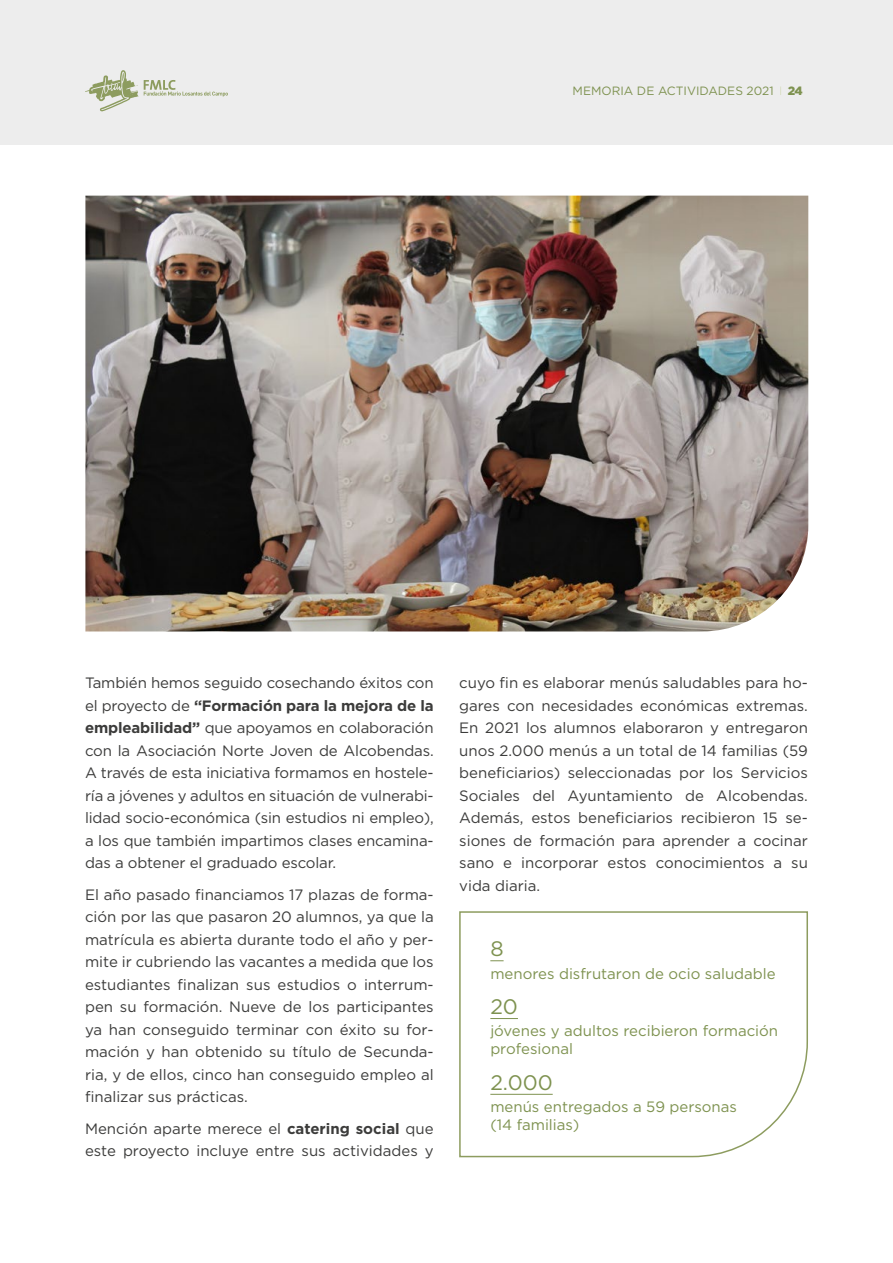
<style>
.page{position:relative;width:893px;height:1263px;background:#fff}
.page>*{position:absolute;margin:0;border:0;box-sizing:border-box;transform-origin:0 0}
.t1{font:21px "Gotham";color:#7e9250}
.t2{font:15px/22.5px "Gotham";color:#3c3c3b;text-align:justify}
.t3{font:15px/18px "Gotham";color:#7e9250}
.t4{font:12px "Gotham";color:#7e9250}
.s1{font-weight:900}
.s2{font-weight:700}
</style>
<div class="page">
<div style="left:0;top:0;width:893px;height:145px;background:#ededed"></div>
<svg style="left:85px;top:70px;width:53px;height:41px"></svg>
<svg style="left:144px;top:80px;width:84px;height:17px"></svg>
<img style="left:85px;top:196px;width:723px;height:435px">
<svg style="left:459px;top:911px;width:349px;height:247px"></svg>
<svg style="left:490px;top:960px;width:14px;height:1px"></svg>
<svg style="left:490px;top:1018px;width:28px;height:1px"></svg>
<hr style="left:490px;top:1094px;width:63px;height:1px;background:#7e9250">
<p class="t4" style="left:573px;top:83px;width:232px">MEMORIA DE ACTIVIDADES 2021 <span class="s1">24</span></p>
<p class="t2" style="left:85px;top:671px;width:350px">También hemos seguido cosechando éxitos con el proyecto de <span class="s2">“Formación para la mejora de la empleabilidad”</span> que apoyamos en colaboración con la Asociación Norte Joven de Alcobendas.<br>A través de esta iniciativa formamos en hostele&shy;ría a jóvenes y adultos en situación de vulnerabi&shy;lidad socio-económica (sin estudios ni empleo), a los que también impartimos clases encamina&shy;das a obtener el graduado escolar.</p>
<p class="t2" style="left:85px;top:883px;width:350px">El año pasado financiamos 17 plazas de forma&shy;ción por las que pasaron 20 alumnos, ya que la matrícula es abierta durante todo el año y per&shy;mite ir cubriendo las vacantes a medida que los estudiantes finalizan sus estudios o interrum&shy;pen su formación. Nueve de los participantes ya han conseguido terminar con éxito su for&shy;mación y han obtenido su título de Secunda&shy;ria, y de ellos, cinco han conseguido empleo al finalizar sus prácticas.</p>
<p class="t2" style="left:85px;top:1117px;width:350px">Mención aparte merece el <span class="s2">catering social</span> que este proyecto incluye entre sus actividades y</p>
<p class="t2" style="left:459px;top:671px;width:350px">cuyo fin es elaborar menús saludables para ho&shy;gares con necesidades económicas extremas.<br>En 2021 los alumnos elaboraron y entregaron unos 2.000 menús a un total de 14 familias (59 beneficiarios) seleccionadas por los Servicios Sociales del Ayuntamiento de Alcobendas.<br>Además, estos beneficiarios recibieron 15 se&shy;siones de formación para aprender a cocinar sano e incorporar estos conocimientos a su vida diaria.</p>
<h1 class="t1" style="left:490px;top:935px;width:15px">8</h1>
<p class="t3" style="left:490px;top:964px;width:287px">menores disfrutaron de ocio saludable</p>
<h1 class="t1" style="left:490px;top:993px;width:29px">20</h1>
<p class="t3" style="left:490px;top:1022px;width:289px">jóvenes y adultos recibieron formación profesional</p>
<h1 class="t1" style="left:490px;top:1069px;width:64px">2.000</h1>
<p class="t3" style="left:490px;top:1097px;width:248px">menús entregados a 59 personas (14 familias)</p>
</div>
